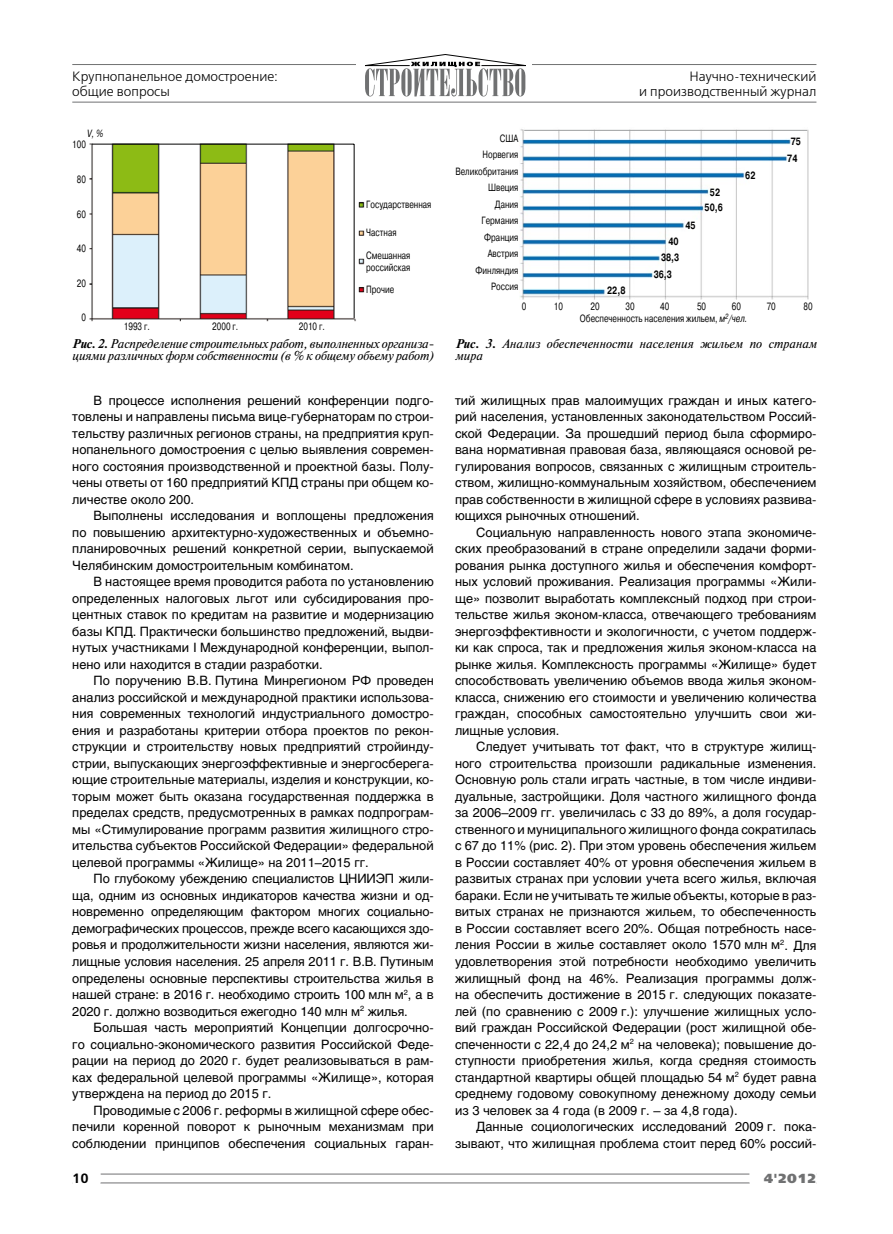
<style>
.page{position:relative;width:893px;height:1234px;background:#fff}
.page>*{position:absolute;margin:0;border:0;box-sizing:border-box;transform-origin:0 0}
.t1{font:13.5px/15px "Free Set C";color:#000}
.t2{font:700 13.5px "Free Set C";color:#000}
.t3{font:13.2px "Free Set Black C";color:#707172}
.t4{font:12.75px/16.5px "Helios";color:#000;text-align:justify}
.t5{font:italic 12px/12px "Newton C";letter-spacing:-.01em;color:#000}
.t6{font:10.5px/16.5px "Pragmatica C";color:#000;scale:.75 1}
.t7{font:700 10.5px/17.4px "Pragmatica C";color:#000;text-align:center;scale:.75 1}
.t8{font:italic 10.5px "Pragmatica C";color:#000;scale:.75 1}
.s1{font-weight:700}
.s2{font-style:italic}
.s3{font-family:"Free Set C";font-size:13.5px;color:#fff}
</style>
<div class="page">
<hr style="left:72px;top:102px;width:744px;height:1px;background:#707172">
<hr style="left:72px;top:1182px;width:744px;height:1px;background:#707172">
<hr style="left:72px;top:1173px;width:744px;height:1px;background:#707172">
<hr style="left:72px;top:64px;width:744px;height:1px;background:#707172">
<div style="left:356px;top:51px;width:176px;height:49px;background:#fff"></div>
<svg style="left:365px;top:54px;width:161px;height:42px"></svg>
<div style="left:72px;top:1169px;width:28px;height:15px;background:#fff"></div>
<div style="left:750px;top:1169px;width:66px;height:15px;background:#fff"></div>
<img style="left:89px;top:143px;width:276px;height:179px">
<hr style="left:92px;top:144px;width:262px;height:1px;background:#000">
<hr style="left:354px;top:144px;width:1px;height:174px;background:#000">
<img style="left:520px;top:129px;width:289px;height:170px">
<hr style="left:524px;top:130px;width:283px;height:1px;background:#9c9e9f">
<p class="t1" style="left:72px;top:69px;width:207px">Крупнопанельное домостроение: общие вопросы</p>
<p class="t1" style="left:639px;top:69px;width:179px;text-align:right">Научно-технический<br>и производственный журнал</p>
<p class="t8" style="left:87px;top:127px;width:23px">V, %</p>
<p class="t6" style="left:72px;top:137px;width:20px">100</p>
<p class="t6" style="left:77px;top:171px;width:14px">80</p>
<p class="t6" style="left:77px;top:206px;width:14px">60</p>
<p class="t6" style="left:77px;top:240px;width:14px">40</p>
<p class="t6" style="left:77px;top:275px;width:14px">20</p>
<p class="t6" style="left:81px;top:309px;width:8px">0</p>
<p class="t6" style="left:124px;top:318px;width:36px">1993 г.</p>
<p class="t6" style="left:212px;top:318px;width:36px">2000 г.</p>
<p class="t6" style="left:299px;top:318px;width:36px">2010 г.</p>
<p class="t6" style="left:366px;top:196px;width:88px">Государственная</p>
<p class="t6" style="left:366px;top:221px;width:61px;line-height:22.5px">Частная<br>Смешанная</p>
<p class="t6" style="left:366px;top:256px;width:60px;line-height:22.5px">российская<br>Прочие</p>
<p class="t5" style="left:72px;top:338px;width:363px"><span class="s1">Рис. 2.</span> Распределение строительных работ, выполненных организа&shy;циями различных форм собственности (в % к общему объему работ)</p>
<p class="t4" style="left:72px;top:391px;width:363px;text-indent:21px">В процессе исполнения решений конференции подго&shy;товлены и направлены письма вице-губернаторам по строи&shy;тельству различных регионов страны, на предприятия круп&shy;нопанельного домостроения с целью выявления современ&shy;ного состояния производственной и проектной базы. Полу&shy;чены ответы от 160 предприятий КПД страны при общем ко&shy;личестве около 200.</p>
<p class="t4" style="left:72px;top:507px;width:363px;text-indent:21px">Выполнены исследования и воплощены предложения по повышению архитектурно-художественных и объемно&shy;планировочных решений конкретной серии, выпускаемой Челябинским домостроительным комбинатом.</p>
<p class="t4" style="left:72px;top:573px;width:363px;text-indent:21px">В настоящее время проводится работа по установлению определенных налоговых льгот или субсидирования про&shy;центных ставок по кредитам на развитие и модернизацию базы КПД. Практически большинство предложений, выдви&shy;нутых участниками I Международной конференции, выпол&shy;нено или находится в стадии разработки.</p>
<p class="t4" style="left:72px;top:672px;width:363px;text-indent:21px">По поручению В.В. Путина Минрегионом РФ проведен анализ российской и международной практики использова&shy;ния современных технологий индустриального домостро&shy;ения и разработаны критерии отбора проектов по рекон&shy;струкции и строительству новых предприятий стройинду&shy;стрии, выпускающих энергоэффективные и энергосберега&shy;ющие строительные материалы, изделия и конструкции, ко&shy;торым может быть оказана государственная поддержка в пределах средств, предусмотренных в рамках подпрограм&shy;мы «Стимулирование программ развития жилищного стро&shy;ительства субъектов Российской Федерации» федеральной целевой программы «Жилище» на 2011–2015 гг.</p>
<p class="t4" style="left:72px;top:870px;width:363px;text-indent:21px">По глубокому убеждению специалистов ЦНИИЭП жили&shy;ща, одним из основных индикаторов качества жизни и од&shy;новременно определяющим фактором многих социально&shy;демографических процессов, прежде всего касающихся здо&shy;ровья и продолжительности жизни населения, являются жи&shy;лищные условия населения. 25 апреля 2011 г. В.В. Путиным определены основные перспективы строительства жилья в нашей стране: в 2016 г. необходимо строить 100 млн м<sup>2</sup>, а в 2020 г. должно возводиться ежегодно 140 млн м<sup>2</sup> жилья.</p>
<p class="t4" style="left:72px;top:1018px;width:363px;text-indent:21px">Большая часть мероприятий Концепции долгосрочно&shy;го социально-экономического развития Российской Феде&shy;рации на период до 2020 г. будет реализовываться в рам&shy;ках федеральной целевой программы «Жилище», которая утверждена на период до 2015 г.</p>
<p class="t4" style="left:72px;top:1101px;width:363px;text-indent:21px">Проводимые с 2006 г. реформы в жилищной сфере обес&shy;печили коренной поворот к рыночным механизмам при соблюдении принципов обеспечения социальных гаран-</p>
<p class="t6" style="left:455px;top:130px;width:86px;text-align:right">США<br>Норвегия<br>Великобритания<br>Швеция<br>Дания<br>Германия<br>Франция<br>Австрия<br>Финляндия<br>Россия</p>
<p class="t7" style="left:607px;top:282px;width:26px">22,8</p>
<p class="t7" style="left:685px;top:216px;width:15px">45</p>
<p class="t7" style="left:668px;top:233px;width:15px">40</p>
<p class="t7" style="left:661px;top:249px;width:26px">38,3</p>
<p class="t7" style="left:654px;top:266px;width:26px">36,3</p>
<p class="t7" style="left:705px;top:185px;width:26px;line-height:15.1px">52<br>50,6</p>
<p class="t7" style="left:745px;top:166px;width:15px">62</p>
<p class="t7" style="left:787px;top:133px;width:20px">75<br>74</p>
<p class="t6" style="left:522px;top:298px;width:8px">0</p>
<p class="t6" style="left:554px;top:298px;width:14px">10</p>
<p class="t6" style="left:591px;top:298px;width:14px">20</p>
<p class="t6" style="left:625px;top:298px;width:14px">30</p>
<p class="t6" style="left:660px;top:298px;width:14px">40</p>
<p class="t6" style="left:697px;top:298px;width:14px">50</p>
<p class="t6" style="left:732px;top:298px;width:14px">60</p>
<p class="t6" style="left:767px;top:298px;width:14px">70</p>
<p class="t6" style="left:803px;top:298px;width:14px">80</p>
<p class="t6" style="left:580px;top:310px;width:225px">Обеспеченность населения жильем, <span class="s2">м</span><sup>2</sup><span class="s2">/чел.</span></p>
<p class="t5" style="left:455px;top:337px;width:363px"><span class="s1">Рис. 3.</span> Анализ обеспеченности населения жильем по странам мира</p>
<p class="t4" style="left:455px;top:391px;width:363px">тий жилищных прав малоимущих граждан и иных катего&shy;рий населения, установленных законодательством Россий&shy;ской Федерации. За прошедший период была сформиро&shy;вана нормативная правовая база, являющаяся основой ре&shy;гулирования вопросов, связанных с жилищным строитель&shy;ством, жилищно-коммунальным хозяйством, обеспечением прав собственности в жилищной сфере в условиях развива&shy;ющихся рыночных отношений.</p>
<p class="t4" style="left:455px;top:523px;width:363px;text-indent:21px">Социальную направленность нового этапа экономиче&shy;ских преобразований в стране определили задачи форми&shy;рования рынка доступного жилья и обеспечения комфорт&shy;ных условий проживания. Реализация программы «Жили&shy;ще» позволит выработать комплексный подход при строи&shy;тельстве жилья эконом-класса, отвечающего требованиям энергоэффективности и экологичности, с учетом поддерж&shy;ки как спроса, так и предложения жилья эконом-класса на рынке жилья. Комплексность программы «Жилище» будет способствовать увеличению объемов ввода жилья эконом&shy;класса, снижению его стоимости и увеличению количества граждан, способных самостоятельно улучшить свои жи&shy;лищные условия.</p>
<p class="t4" style="left:455px;top:738px;width:363px;text-indent:21px">Следует учитывать тот факт, что в структуре жилищ&shy;ного строительства произошли радикальные изменения.<br>Основную роль стали играть частные, в том числе индиви&shy;дуальные, застройщики. Доля частного жилищного фонда за 2006–2009 гг. увеличилась с 33 до 89%, а доля государ&shy;ственного и муниципального жилищного фонда сократилась с 67 до 11% (рис. 2). При этом уровень обеспечения жильем в России составляет 40% от уровня обеспечения жильем в развитых странах при условии учета всего жилья, включая бараки. Если не учитывать те жилые объекты, которые в раз&shy;витых странах не признаются жильем, то обеспеченность в России составляет всего 20%. Общая потребность насе&shy;ления России в жилье составляет около 1570 млн м<sup>2</sup>. Для удовлетворения этой потребности необходимо увеличить жилищный фонд на 46%. Реализация программы долж&shy;на обеспечить достижение в 2015 г. следующих показате&shy;лей (по сравнению с 2009 г.): улучшение жилищных усло&shy;вий граждан Российской Федерации (рост жилищной обе&shy;спеченности с 22,4 до 24,2 м<sup>2</sup> на человека); повышение до&shy;ступности приобретения жилья, когда средняя стоимость стандартной квартиры общей площадью 54 м<sup>2</sup> будет равна среднему годовому совокупному денежному доходу семьи из 3 человек за 4 года (в 2009 г. – за 4,8 года).</p>
<p class="t4" style="left:455px;top:1117px;width:363px;text-align:right">Данные социологических исследований 2009 г. пока&shy;зывают, что жилищная проблема стоит перед 60% россий-</p>
<p class="t2" style="left:72px;top:1169px;width:18px">10</p>
<p class="t3" style="left:760px;top:1169px;width:58px"><span class="s3">I</span>4'2012</p>
</div>
